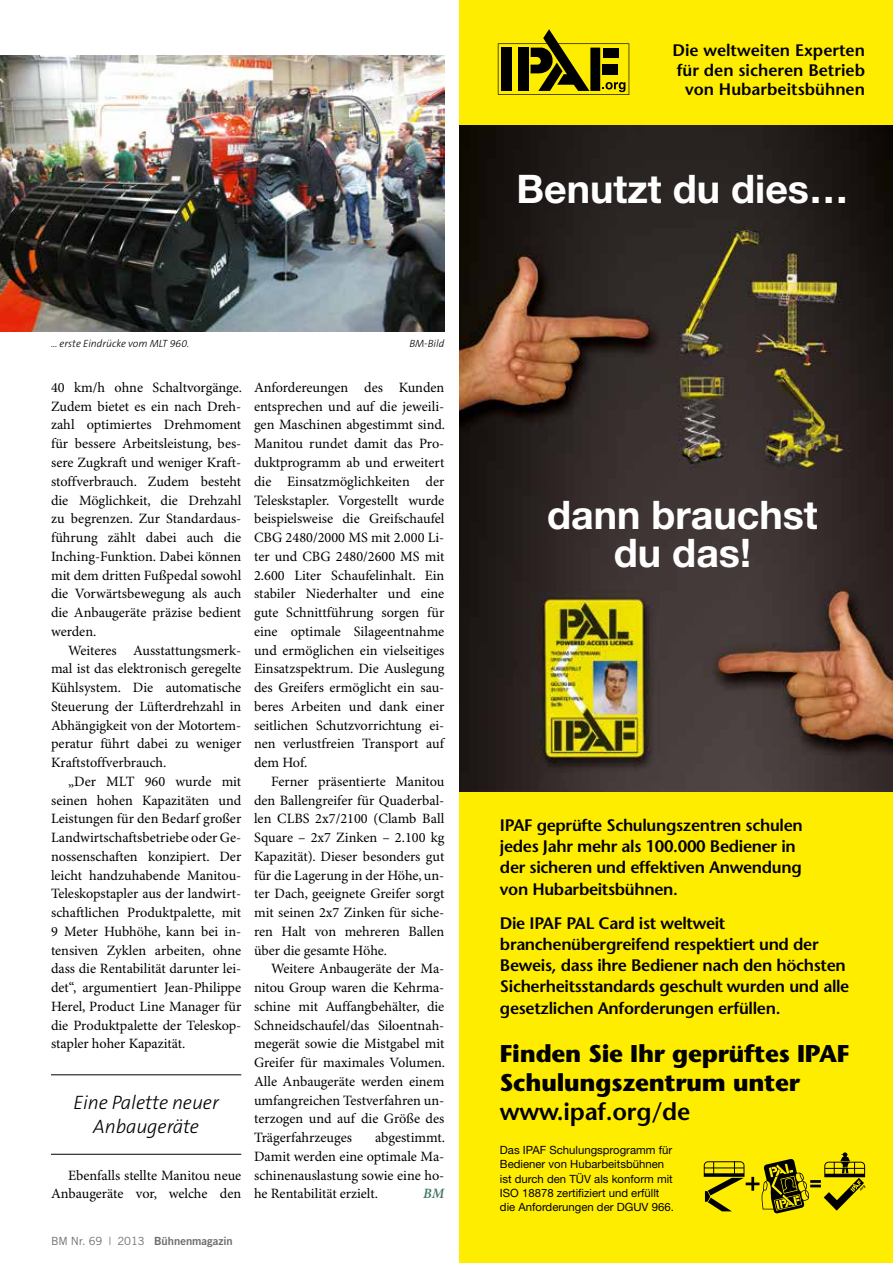
<style>
.page{position:relative;width:893px;height:1263px;background:#fff}
.page>*{position:absolute;margin:0;border:0;box-sizing:border-box;transform-origin:0 0}
.t1{font:700 39.45px/38px "Helvetica Neue";color:#fff;text-align:center}
.t2{font:700 24.3px/28.8px "Stone Sans";letter-spacing:-.01em;color:#000}
.t3{font:600 24.3px "Stone Sans";letter-spacing:-.01em;color:#000}
.t4{font:italic 300 19.5px/23.4px "The Sans B3";letter-spacing:-.005em;color:#000;text-align:center}
.t5{font:600 16.65px/21.1px "Stone Sans";letter-spacing:-.02em;color:#000}
.t6{font:600 16.65px/19.6px "Stone Sans";color:#000;text-align:right}
.t7{font:14.25px/18.8px "Minion Pro";color:#000;text-align:justify}
.t8{font:italic 600 14.25px "Minion Pro";color:#3f765e}
.t9{font:11.4px/14.4px "Helvetica Neue";color:#000}
.t10{font:11.25px "Trade Gothic Bold Two";color:#6e6e6e}
.t11{font:italic 300 10.5px "The Sans B3";color:#000}
.s1{font-family:"Trade Gothic"}
</style>
<div class="page">
<img style="left:0;top:55px;width:444px;height:277px">
<hr style="left:51px;top:1074px;width:190px;height:1px;background:#000">
<hr style="left:51px;top:1154px;width:190px;height:1px;background:#000">
<img style="left:459px;top:125px;width:434px;height:668px">
<div style="left:459px;top:0;width:434px;height:125px;background:#ffed00"></div>
<svg style="left:498px;top:29px;width:131px;height:66px"></svg>
<div style="left:459px;top:793px;width:434px;height:470px;background:#ffed00"></div>
<svg style="left:704px;top:1152px;width:162px;height:61px"></svg>
<p class="t11" style="left:51px;top:338px;width:140px">… erste Eindrücke vom MLT 960.</p>
<p class="t11" style="left:409px;top:338px;width:37px">BM-Bild</p>
<p class="t7" style="left:51px;top:379px;width:193px">40 km/h ohne Schaltvorgänge.<br>Zudem bietet es ein nach Dreh&shy;zahl optimiertes Drehmoment für bessere Arbeitsleistung, bes&shy;sere Zugkraft und weniger Kraft&shy;stoffverbrauch. Zudem besteht die Möglichkeit, die Drehzahl zu begrenzen. Zur Standardaus&shy;führung zählt dabei auch die Inching-Funktion. Dabei können mit dem dritten Fußpedal sowohl die Vorwärtsbewegung als auch die Anbaugeräte präzise bedient werden.</p>
<p class="t7" style="left:51px;top:641px;width:192px;text-indent:17px">Weiteres Ausstattungsmerk&shy;mal ist das elektronisch geregelte Kühlsystem. Die automatische Steuerung der Lüfterdrehzahl in Abhängigkeit von der Motortem&shy;peratur führt dabei zu weniger Kraftstoffverbrauch.</p>
<p class="t7" style="left:51px;top:772px;width:192px;text-indent:17px">„Der MLT 960 wurde mit seinen hohen Kapazitäten und Leistungen für den Bedarf großer Landwirtschaftsbetriebe oder Ge&shy;nossenschaften konzipiert. Der leicht handzuhabende Manitou-Teleskopstapler aus der landwirt&shy;schaftlichen Produktpalette, mit 9 Meter Hubhöhe, kann bei in&shy;tensiven Zyklen arbeiten, ohne dass die Rentabilität darunter lei&shy;det“, argumentiert Jean-Philippe Herel, Product Line Manager für die Produktpalette der Teleskop&shy;stapler hoher Kapazität.</p>
<h3 class="t4" style="left:73px;top:1092px;width:147px">Eine Palette neuer<br>Anbaugeräte</h3>
<p class="t7" style="left:51px;top:1166px;width:192px;text-align:right">Ebenfalls stellte Manitou neue<br>Anbaugeräte vor, welche den</p>
<p class="t7" style="left:254px;top:379px;width:193px">Anfordereungen des Kunden entsprechen und auf die jeweili&shy;gen Maschinen abgestimmt sind.<br>Manitou rundet damit das Pro&shy;duktprogramm ab und erweitert die Einsatzmöglichkeiten der Teleskstapler. Vorgestellt wurde beispielsweise die Greifschaufel CBG 2480/2000 MS mit 2.000 Li&shy;ter und CBG 2480/2600 MS mit 2.600 Liter Schaufelinhalt. Ein stabiler Niederhalter und eine gute Schnittführung sorgen für eine optimale Silageentnahme und ermöglichen ein vielseitiges Einsatzspektrum. Die Auslegung des Greifers ermöglicht ein sau&shy;beres Arbeiten und dank einer seitlichen Schutzvorrichtung ei&shy;nen verlustfreien Transport auf dem Hof.</p>
<p class="t7" style="left:254px;top:772px;width:192px;text-indent:17px">Ferner präsentierte Manitou den Ballengreifer für Quaderbal&shy;len CLBS 2x7/2100 (Clamb Ball Square – 2x7 Zinken – 2.100 kg Kapazität). Dieser besonders gut für die Lagerung in der Höhe, un&shy;ter Dach, geeignete Greifer sorgt mit seinen 2x7 Zinken für siche&shy;ren Halt von mehreren Ballen über die gesamte Höhe.</p>
<p class="t7" style="left:254px;top:960px;width:193px;text-indent:17px">Weitere Anbaugeräte der Ma&shy;nitou Group waren die Kehrma&shy;schine mit Auffangbehälter, die Schneidschaufel/das Siloentnah&shy;megerät sowie die Mistgabel mit Greifer für maximales Volumen.<br>Alle Anbaugeräte werden einem umfangreichen Testverfahren un&shy;terzogen und auf die Größe des Trägerfahrzeuges</p>
<p class="t7" style="left:254px;top:1129px;width:193px;text-indent:121px">abgestimmt.<br>Damit werden eine optimale Ma&shy;schinenauslastung sowie eine ho&shy;he Rentabilität erzielt.</p>
<p class="t8" style="left:423px;top:1185px;width:23px">BM</p>
<p class="t10" style="left:51px;top:1234px;width:183px"><span class="s1">BM Nr. 69 | 2013</span> Bühnenmagazin</p>
<p class="t6" style="left:672px;top:40px;width:194px">Die weltweiten Experten für den sicheren Betrieb von Hubarbeitsbühnen</p>
<h1 class="t1" style="left:516px;top:169px;width:333px">Benutzt du dies…</h1>
<h1 class="t1" style="left:547px;top:495px;width:272px">dann brauchst du das!</h1>
<p class="t5" style="left:500px;top:814px;width:304px">IPAF geprüfte Schulungszentren schulen jedes Jahr mehr als 100.000 Bediener in der sicheren und effektiven Anwendung von Hubarbeitsbühnen.</p>
<p class="t5" style="left:500px;top:912px;width:351px">Die IPAF PAL Card ist weltweit branchenübergreifend respektiert und der Beweis, dass ihre Bediener nach den höchsten Sicherheitsstandards geschult wurden und alle gesetzlichen Anforderungen erfüllen.</p>
<h2 class="t2" style="left:500px;top:1039px;width:351px">Finden Sie Ihr geprüftes IPAF<br>Schulungszentrum unter</h2>
<h2 class="t3" style="left:500px;top:1096px;width:192px">www.ipaf.org/de</h2>
<p class="t9" style="left:500px;top:1142px;width:175px">Das IPAF Schulungsprogramm für<br>Bediener von Hubarbeitsbühnen ist durch den TÜV als konform mit<br>ISO 18878 zertifiziert und erfüllt die Anforderungen der DGUV 966.</p>
</div>
